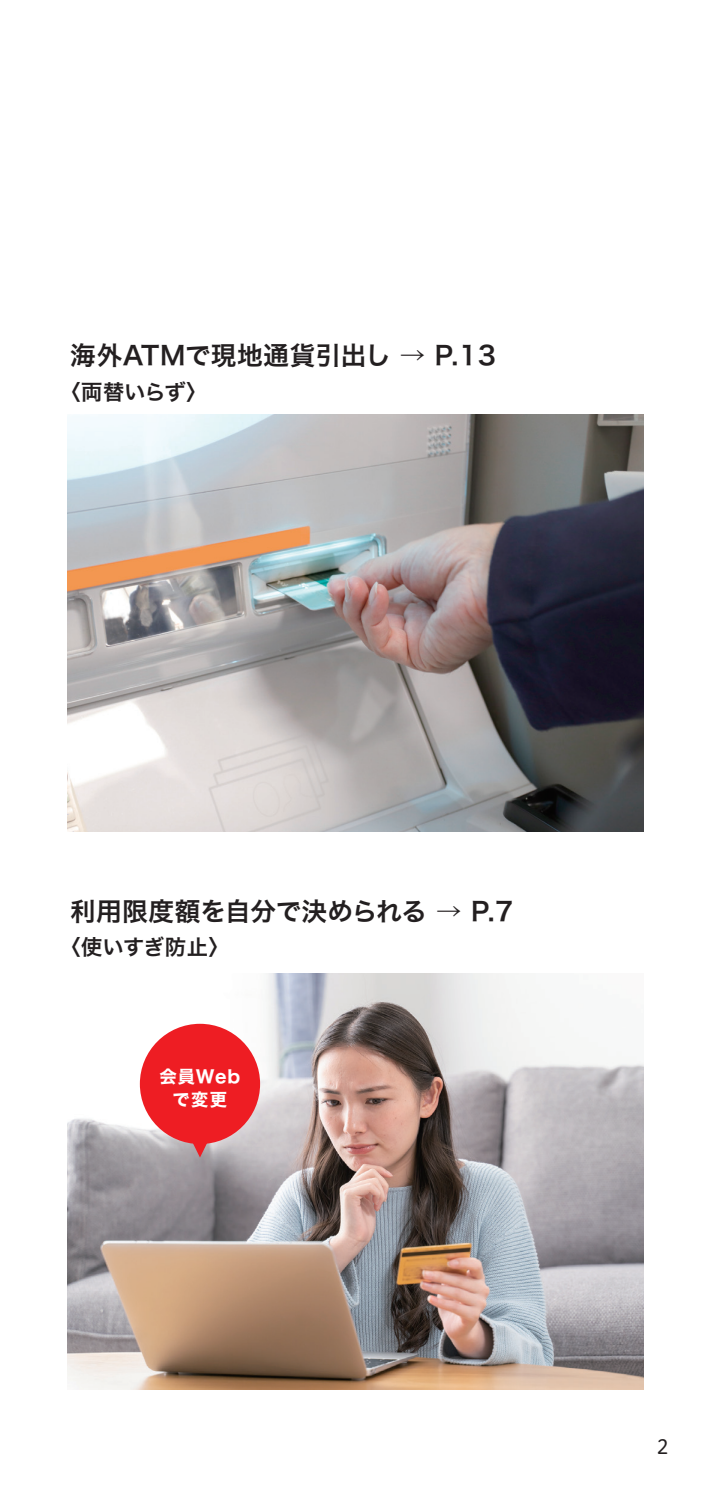
<style>
.page{position:relative;width:709px;height:1489px;background:#fff}
.page>*{position:absolute;margin:0;border:0;box-sizing:border-box;transform-origin:0 0}
.t1{font:25.75px "Hira Kaku Std W6";letter-spacing:.025em;color:#231f20}
.t2{font:25.75px "Hira Kaku Std W6";letter-spacing:.005em;color:#231f20}
.t3{font:21.25px "Hira Kaku Std W6";color:#231f20}
.t4{font:19.5px "Hiragino UD Sans R Std W4";color:#231f20}
.t5{font:17.25px/22.2px "Hira Kaku Std W7";letter-spacing:.06em;color:#fff;text-align:center}
</style>
<div class="page">
<img style="left:68px;top:415px;width:575px;height:416px">
<img style="left:68px;top:973px;width:575px;height:416px">
<div style="left:140px;top:1023px;width:120px;height:120px;background:#ee1d23;border-radius:50%"></div>
<svg style="left:188px;top:1142px;width:23px;height:15px"></svg>
<p class="t1" style="left:70px;top:335px;width:427px">海外ATMで現地通貨引出し → P.13</p>
<p class="t3" style="left:59px;top:375px;width:149px">〈両替いらず〉</p>
<p class="t2" style="left:70px;top:891px;width:445px">利用限度額を自分で決められる → P.7</p>
<p class="t3" style="left:59px;top:930px;width:172px">〈使いすぎ防止〉</p>
<p class="t5" style="left:160px;top:1066px;width:82px">会員Webで変更</p>
<p class="t4" style="left:657px;top:1431px;width:13px">2</p>
</div>
